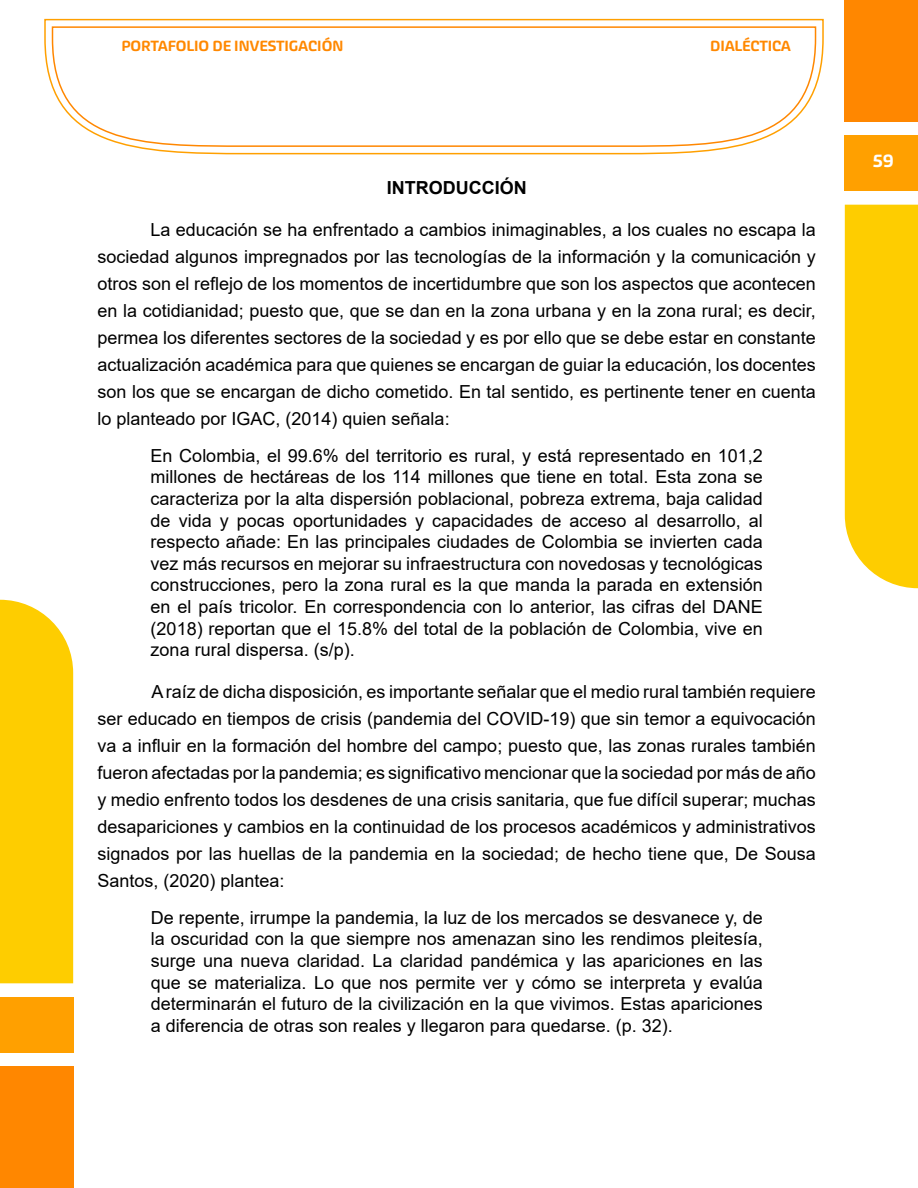
<style>
.page{position:relative;width:918px;height:1188px;background:#fff}
.page>*{position:absolute;margin:0;border:0;box-sizing:border-box;transform-origin:0 0}
.t1{font:18px/27px "Arial";color:#000;text-align:justify}
.t2{font:700 18px "Arial";color:#000}
.t3{font:500 18px "Akceler Aalt";color:#fff}
.t4{font:500 15px "Akceler Aalt";color:#f80}
</style>
<div class="page">
<div style="left:845px;top:0;width:73px;height:122px;background:#ff8700"></div>
<div style="left:845px;top:135px;width:73px;height:56px;background:#ffa000"></div>
<div style="left:845px;top:205px;width:73px;height:383px;background:#fecd00"></div>
<div style="left:0;top:1066px;width:73px;height:122px;background:#ff8700"></div>
<div style="left:0;top:997px;width:73px;height:56px;background:#ffa000"></div>
<div style="left:0;top:600px;width:73px;height:383px;background:#fecd00"></div>
<svg style="left:44px;top:18px;width:780px;height:137px"></svg>
<svg style="left:51px;top:26px;width:766px;height:122px"></svg>
<p class="t4" style="left:122px;top:35px;width:223px">PORTAFOLIO DE INVESTIGACIÓN</p>
<p class="t4" style="left:710px;top:35px;width:82px">DIALÉCTICA</p>
<p class="t2" style="left:387px;top:175px;width:141px">INTRODUCCIÓN</p>
<p class="t1" style="left:97px;top:216px;width:720px;text-indent:53px">La educación se ha enfrentado a cambios inimaginables, a los cuales no escapa la sociedad algunos impregnados por las tecnologías de la información y la comunicación y otros son el reflejo de los momentos de incertidumbre que son los aspectos que acontecen en la cotidianidad; puesto que, que se dan en la zona urbana y en la zona rural; es decir, permea los diferentes sectores de la sociedad y es por ello que se debe estar en constante actualización académica para que quienes se encargan de guiar la educación, los docentes son los que se encargan de dicho cometido. En tal sentido, es pertinente tener en cuenta lo planteado por IGAC, (2014) quien señala:</p>
<p class="t1" style="left:151px;top:445px;width:614px;line-height:21.6px">En Colombia, el 99.6% del territorio es rural, y está representado en 101,2 millones de hectáreas de los 114 millones que tiene en total. Esta zona se caracteriza por la alta dispersión poblacional, pobreza extrema, baja calidad de vida y pocas oportunidades y capacidades de acceso al desarrollo, al respecto añade: En las principales ciudades de Colombia se invierten cada vez más recursos en mejorar su infraestructura con novedosas y tecnológicas construcciones, pero la zona rural es la que manda la parada en extensión en el país tricolor. En correspondencia con lo anterior, las cifras del DANE (2018) reportan que el 15.8% del total de la población de Colombia, vive en zona rural dispersa. (s/p).</p>
<p class="t1" style="left:97px;top:678px;width:720px;text-indent:54px">A raíz de dicha disposición, es importante señalar que el medio rural también requiere ser educado en tiempos de crisis (pandemia del COVID-19) que sin temor a equivocación va a influir en la formación del hombre del campo; puesto que, las zonas rurales también fueron afectadas por la pandemia; es significativo mencionar que la sociedad por más de año y medio enfrento todos los desdenes de una crisis sanitaria, que fue difícil superar; muchas desapariciones y cambios en la continuidad de los procesos académicos y administrativos signados por las huellas de la pandemia en la sociedad; de hecho tiene que, De Sousa Santos, (2020) plantea:</p>
<p class="t1" style="left:151px;top:907px;width:614px;line-height:21.6px">De repente, irrumpe la pandemia, la luz de los mercados se desvanece y, de la oscuridad con la que siempre nos amenazan sino les rendimos pleitesía, surge una nueva claridad. La claridad pandémica y las apariciones en las que se materializa. Lo que nos permite ver y cómo se interpreta y evalúa determinarán el futuro de la civilización en la que vivimos. Estas apariciones a diferencia de otras son reales y llegaron para quedarse. (p. 32).</p>
<p class="t3" style="left:873px;top:147px;width:23px">59</p>
</div>
